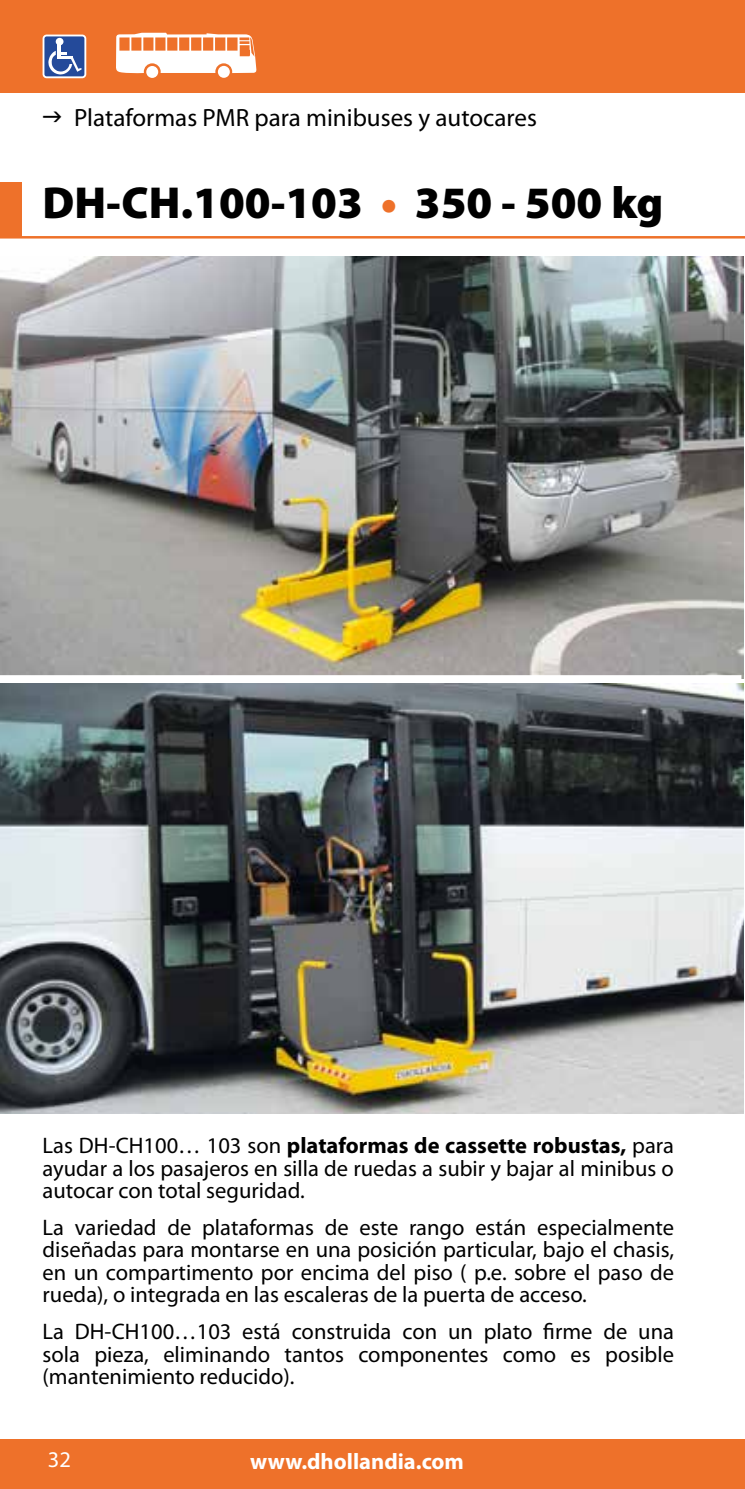
<style>
.page{position:relative;width:745px;height:1489px;background:#fff}
.page>*{position:absolute;margin:0;border:0;box-sizing:border-box;transform-origin:0 0}
.t1{font:900 45px "Myriad Pro";color:#000}
.t2{font:25px "Myriad Pro";color:#000}
.t3{font:22.5px/22.5px "Myriad Pro";color:#000;text-align:justify}
.t4{font:700 22.5px "Myriad Pro";color:#fff}
.t5{font:22.5px "Myriad Pro";color:#fff}
.s1{color:#ee712a}
.s2{font-weight:700}
</style>
<div class="page">
<div style="left:0;top:1439px;width:744px;height:49px;background:#ee712a"></div>
<img style="left:0;top:257px;width:743px;height:422px">
<img style="left:0;top:683px;width:743px;height:430px">
<div style="left:0;top:0;width:744px;height:92px;background:#ee712a"></div>
<hr style="left:0;top:236px;width:744px;height:2px;background:#ee712a">
<div style="left:43px;top:35px;width:42px;height:42px;background:#244a9a;border-radius:3px"></div>
<div style="left:43px;top:35px;width:43px;height:43px;border:2px solid #fff;border-radius:3px"></div>
<hr style="left:57px;top:43px;width:3px;height:16px;background:#fff">
<svg style="left:48px;top:51px;width:34px;height:23px"></svg>
<div style="left:56px;top:38px;width:7px;height:7px;background:#fff;border-radius:50%"></div>
<svg style="left:116px;top:33px;width:140px;height:45px"></svg>
<div style="left:0;top:182px;width:21px;height:55px;background:#ee712a"></div>
<div style="left:0;top:675px;width:741px;height:7px;background:#fff"></div>
<p class="t2" style="left:74px;top:102px;width:464px">Plataformas PMR para minibuses y autocares</p>
<h1 class="t1" style="left:43px;top:173px;width:621px">DH-CH.100-103 <span class="s1">•</span> 350 - 500 kg</h1>
<p class="t3" style="left:43px;top:1133px;width:632px">Las DH-CH100… 103 son <span class="s2">plataformas de cassette robustas,</span> para ayudar a los pasajeros en silla de ruedas a subir y bajar al minibus o autocar con total seguridad.</p>
<p class="t3" style="left:43px;top:1215px;width:632px">La variedad de plataformas de este rango están especialmente diseñadas para montarse en una posición particular, bajo el chasis, en un compartimento por encima del piso ( p.e. sobre el paso de rueda), o integrada en las escaleras de la puerta de acceso.</p>
<p class="t3" style="left:43px;top:1319px;width:632px">La DH-CH100…103 está construida con un plato firme de una sola pieza, eliminando tantos componentes como es posible (mantenimiento reducido).</p>
<p class="t5" style="left:48px;top:1445px;width:25px">32</p>
<p class="t4" style="left:250px;top:1446px;width:215px">www.dhollandia.com</p>
</div>
